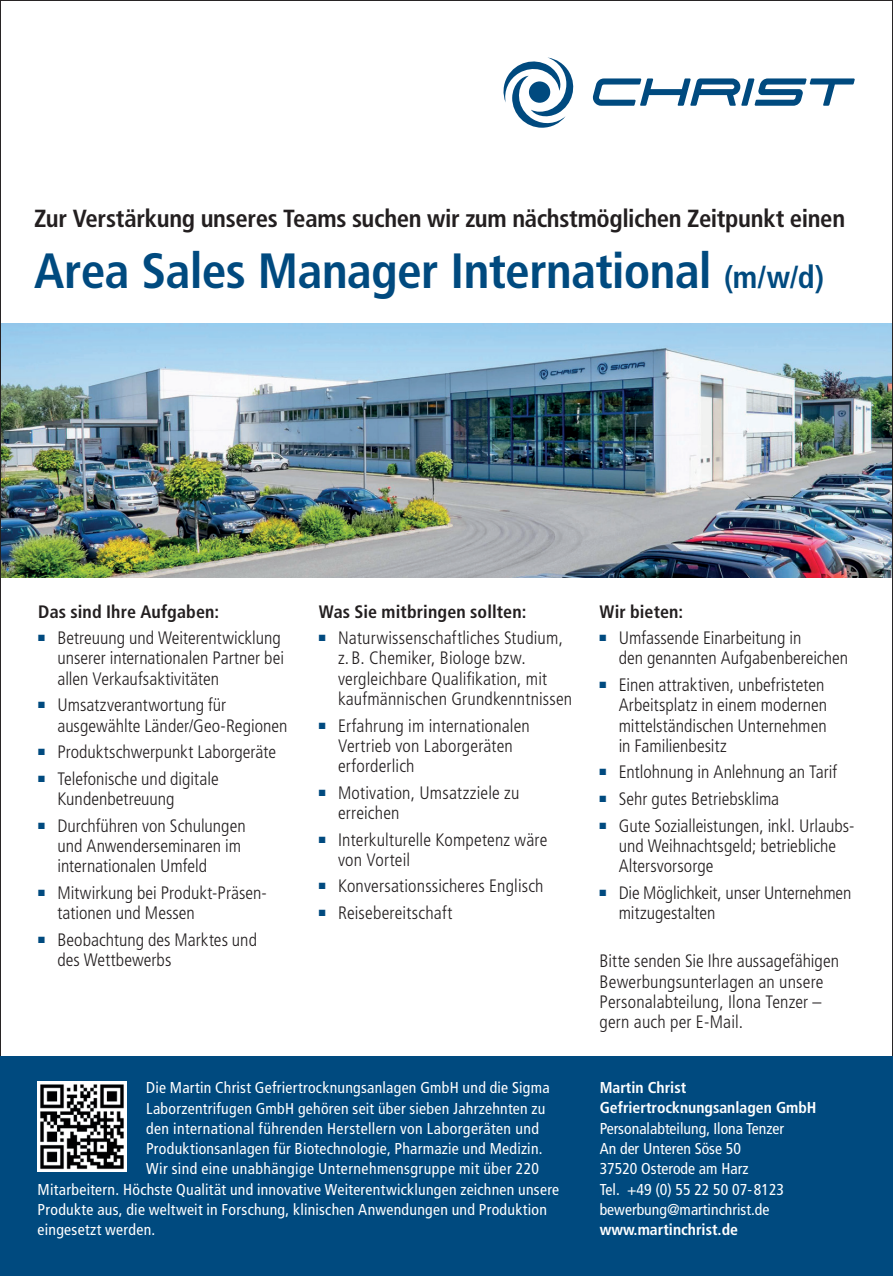
<style>
.page{position:relative;width:893px;height:1276px;background:#fff}
.page>*{position:absolute;margin:0;border:0;box-sizing:border-box;transform-origin:0 0}
.t1{font:700 condensed 49.5px "Frutiger LT Std";letter-spacing:-.01em;color:#004a7f}
.t2{font:700 condensed 24.75px "Frutiger LT Std";letter-spacing:-.015em;color:#231f20}
.t3{font:300 condensed 18px/20.2px "Frutiger LT Std";letter-spacing:.005em;color:#231f20}
.t4{font:700 condensed 18px "Frutiger LT Std";letter-spacing:.005em;color:#231f20}
.t5{font:condensed 15.75px/20.2px "Frutiger LT Std";letter-spacing:.015em;color:#fff}
.t6{font:700 condensed 15.75px/20.2px "Frutiger LT Std";color:#fff}
.s1{font-size:31.5px}
</style>
<div class="page">
<img style="left:2px;top:323px;width:889px;height:254px">
<svg style="left:504px;top:58px;width:70px;height:70px"></svg>
<svg style="left:593px;top:78px;width:262px;height:28px"></svg>
<div style="left:0;top:1056px;width:893px;height:220px;background:#004a7f"></div>
<img style="left:38px;top:1081px;width:89px;height:90px">
<h2 class="t2" style="left:34px;top:203px;width:813px">Zur Verstärkung unseres Teams suchen wir zum nächstmöglichen Zeitpunkt einen</h2>
<h1 class="t1" style="left:34px;top:242px;width:791px">Area Sales Manager International <span class="s1">(m/w/d)</span></h1>
<p class="t4" style="left:38px;top:600px;width:183px">Das sind Ihre Aufgaben:</p>
<p class="t3" style="left:57px;top:628px;width:228px;text-indent:-19px"><sup>■</sup> Betreuung und Weiterentwicklung unserer internationalen Partner bei allen Verkaufsaktivitäten</p>
<p class="t3" style="left:57px;top:695px;width:232px;text-indent:-19px"><sup>■</sup> Umsatzverantwortung für ausgewählte Länder/Geo-Regionen</p>
<p class="t3" style="left:38px;top:742px;width:239px"><sup>■</sup> Produktschwerpunkt Laborgeräte</p>
<p class="t3" style="left:57px;top:768px;width:163px;text-indent:-19px"><sup>■</sup> Telefonische und digitale<br>Kundenbetreuung</p>
<p class="t3" style="left:57px;top:815px;width:190px;text-indent:-19px"><sup>■</sup> Durchführen von Schulungen und Anwenderseminaren im internationalen Umfeld</p>
<p class="t3" style="left:57px;top:882px;width:211px;text-indent:-19px"><sup>■</sup> Mitwirkung bei Produkt-Präsen&shy;tationen und Messen</p>
<p class="t3" style="left:57px;top:929px;width:201px;text-indent:-19px"><sup>■</sup> Beobachtung des Marktes und des Wettbewerbs</p>
<p class="t4" style="left:319px;top:600px;width:209px">Was Sie mitbringen sollten:</p>
<p class="t3" style="left:338px;top:628px;width:236px;text-indent:-19px"><sup>■</sup> Naturwissenschaftliches Studium, z. B. Chemiker, Biologe bzw. vergleichbare Qualifikation, mit kaufmännischen Grundkenntnissen</p>
<p class="t3" style="left:338px;top:715px;width:193px;text-indent:-19px"><sup>■</sup> Erfahrung im internationalen<br>Vertrieb von Laborgeräten erforderlich</p>
<p class="t3" style="left:338px;top:782px;width:183px;text-indent:-19px"><sup>■</sup> Motivation, Umsatzziele zu erreichen</p>
<p class="t3" style="left:338px;top:829px;width:211px;text-indent:-19px"><sup>■</sup> Interkulturelle Kompetenz wäre von Vorteil</p>
<p class="t3" style="left:319px;top:876px;width:226px"><sup>■</sup> Konversationssicheres Englisch</p>
<p class="t3" style="left:319px;top:903px;width:135px"><sup>■</sup> Reisebereitschaft</p>
<p class="t5" style="left:146px;top:1077px;width:405px">Die Martin Christ Gefriertrocknungsanlagen GmbH und die Sigma</p>
<p class="t5" style="left:146px;top:1098px;width:401px">Laborzentrifugen GmbH gehören seit über sieben Jahrzehnten zu</p>
<p class="t5" style="left:146px;top:1118px;width:394px">den international führenden Herstellern von Laborgeräten und</p>
<p class="t5" style="left:146px;top:1138px;width:398px">Produktionsanlagen für Biotechnologie, Pharmazie und Medizin.</p>
<p class="t5" style="left:146px;top:1158px;width:394px">Wir sind eine unabhängige Unternehmensgruppe mit über 220</p>
<p class="t5" style="left:38px;top:1179px;width:523px">Mitarbeitern. Höchste Qualität und innovative Weiterentwicklungen zeichnen unsere</p>
<p class="t5" style="left:38px;top:1199px;width:511px">Produkte aus, die weltweit in Forschung, klinischen Anwendungen und Produktion</p>
<p class="t5" style="left:38px;top:1219px;width:119px">eingesetzt werden.</p>
<p class="t4" style="left:600px;top:600px;width:85px">Wir bieten:</p>
<p class="t3" style="left:619px;top:628px;width:231px;text-indent:-19px"><sup>■</sup> Umfassende Einarbeitung in<br>den genannten Aufgabenbereichen</p>
<p class="t3" style="left:619px;top:675px;width:210px;text-indent:-19px"><sup>■</sup> Einen attraktiven, unbefristeten<br>Arbeitsplatz in einem modernen mittelständischen Unternehmen in Familienbesitz</p>
<p class="t3" style="left:600px;top:762px;width:239px"><sup>■</sup> Entlohnung in Anlehnung an Tarif</p>
<p class="t3" style="left:600px;top:789px;width:181px"><sup>■</sup> Sehr gutes Betriebsklima</p>
<p class="t3" style="left:619px;top:815px;width:237px;text-indent:-19px"><sup>■</sup> Gute Sozialleistungen, inkl. Urlaubs&shy;und Weihnachtsgeld; betriebliche<br>Altersvorsorge</p>
<p class="t3" style="left:619px;top:882px;width:234px;text-indent:-19px"><sup>■</sup> Die Möglichkeit, unser Unternehmen mitzugestalten</p>
<p class="t3" style="left:600px;top:951px;width:241px">Bitte senden Sie Ihre aussagefähigen<br>Bewerbungsunterlagen an unsere<br>Personalabteilung, Ilona Tenzer – gern auch per E-Mail.</p>
<p class="t6" style="left:600px;top:1077px;width:218px">Martin Christ<br>Gefriertrocknungsanlagen GmbH</p>
<p class="t5" style="left:600px;top:1118px;width:186px">Personalabteilung, Ilona Tenzer<br>An der Unteren Söse 50<br>37520 Osterode am Harz<br>Tel. +49 (0) 55 22 50 07- 8123 bewerbung@martinchrist.de</p>
<p class="t6" style="left:600px;top:1219px;width:140px">www.martinchrist.de</p>
</div>
